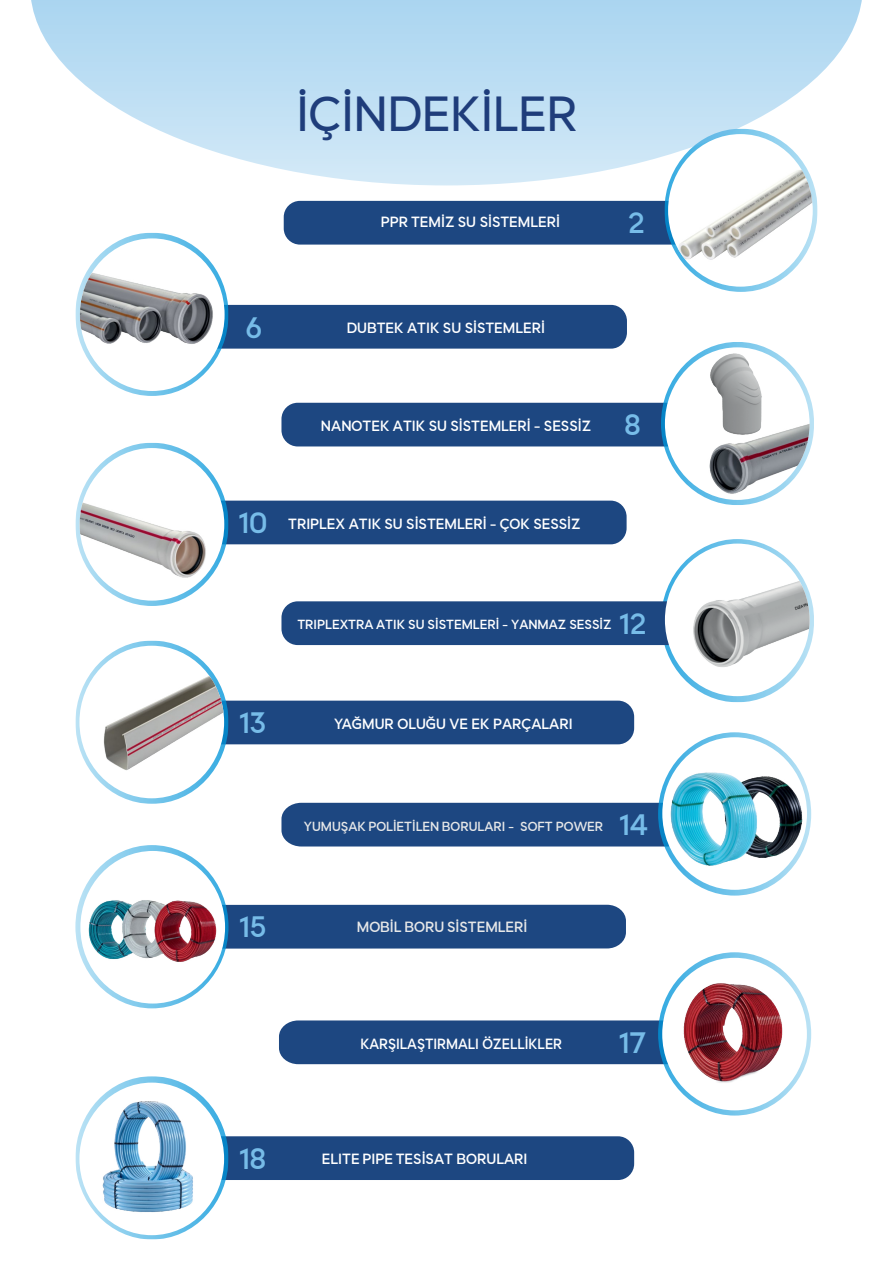
<style>
.page{position:relative;width:893px;height:1263px;background:#fff}
.page>*{position:absolute;margin:0;border:0;box-sizing:border-box;transform-origin:0 0}
.t1{font:46.05px "Shoika Retina";color:#1f3d7b}
.t2{font:27.6px "Shoika";color:#77bce8}
.t3{font:13.8px "Shoika";color:#fff}
.t4{font:13.8px "Shoika";color:#fff;scale:.93 1}
.t5{font:13.8px "Shoika";color:#e6e7e8}
.t6{font:12.3px "Shoika";color:#fff}
.t7{font:12.3px "Shoika";color:#e6e7e8}
</style>
<div class="page">
<div style="left:225px;top:905px;width:401px;height:43px;background:#1d4781"></div>
<div style="left:225px;top:1136px;width:409px;height:44px;background:#1d4781"></div>
<svg style="left:75px;top:1076px;width:153px;height:163px"></svg>
<svg style="left:75px;top:845px;width:153px;height:163px"></svg>
<svg style="left:661px;top:539px;width:153px;height:163px"></svg>
<div style="left:281px;top:403px;width:383px;height:43px;background:#1d4781"></div>
<svg style="left:661px;top:342px;width:153px;height:163px"></svg>
<div style="left:225px;top:701px;width:409px;height:43px;background:#1d4781"></div>
<div style="left:281px;top:601px;width:388px;height:44px;background:#1d4781"></div>
<div style="left:225px;top:501px;width:402px;height:43px;background:#1d4781"></div>
<div style="left:284px;top:201px;width:384px;height:44px;background:#1d4781"></div>
<svg style="left:664px;top:129px;width:154px;height:163px"></svg>
<div style="left:223px;top:305px;width:404px;height:44px;background:#1d4781"></div>
<svg style="left:75px;top:233px;width:153px;height:163px"></svg>
<img style="left:668px;top:185px;width:145px;height:102px">
<svg style="left:75px;top:443px;width:153px;height:163px"></svg>
<img style="left:665px;top:367px;width:145px;height:133px">
<img style="left:708px;top:345px;width:58px;height:92px">
<div style="left:80px;top:238px;width:145px;height:153px;background:#fff;border-radius:50%"></div>
<img style="left:80px;top:253px;width:143px;height:117px">
<svg style="left:75px;top:640px;width:153px;height:164px"></svg>
<div style="left:665px;top:544px;width:145px;height:152px;background:#fff;border-radius:50%"></div>
<img style="left:673px;top:544px;width:137px;height:131px">
<div style="left:80px;top:448px;width:144px;height:153px;background:#fff;border-radius:50%"></div>
<img style="left:80px;top:460px;width:144px;height:141px">
<img style="left:123px;top:460px;width:53px;height:56px">
<div style="left:281px;top:803px;width:383px;height:43px;background:#1d4781"></div>
<svg style="left:658px;top:732px;width:153px;height:163px"></svg>
<div style="left:80px;top:851px;width:145px;height:152px;background:#fff;border-radius:50%"></div>
<img style="left:84px;top:866px;width:140px;height:122px">
<div style="left:79px;top:646px;width:145px;height:152px;background:#fff;border-radius:50%"></div>
<img style="left:85px;top:658px;width:139px;height:118px">
<div style="left:662px;top:737px;width:145px;height:153px;background:#fff;border-radius:50%"></div>
<img style="left:669px;top:761px;width:135px;height:118px">
<div style="left:279px;top:1020px;width:384px;height:44px;background:#1d4781"></div>
<svg style="left:658px;top:952px;width:153px;height:163px"></svg>
<div style="left:79px;top:1082px;width:145px;height:153px;background:#fff;border-radius:50%"></div>
<img style="left:91px;top:1076px;width:110px;height:164px">
<svg style="left:31px;top:0;width:831px;height:185px"></svg>
<div style="left:662px;top:958px;width:145px;height:152px;background:#fff;border-radius:50%"></div>
<img style="left:681px;top:983px;width:102px;height:104px">
<div style="left:123px;top:468px;width:63px;height:42px;background:#fff"></div>
<h1 class="t1" style="left:296px;top:86px;width:283px">İÇİNDEKİLER</h1>
<p class="t3" style="left:381px;top:214px;width:181px">PPR TEMİZ SU SİSTEMLERİ</p>
<h2 class="t2" style="left:628px;top:206px;width:18px">2</h2>
<h2 class="t2" style="left:246px;top:311px;width:18px">6</h2>
<p class="t3" style="left:347px;top:319px;width:200px">DUBTEK ATIK SU SİSTEMLERİ</p>
<p class="t3" style="left:321px;top:417px;width:272px">NANOTEK ATIK SU SİSTEMLERİ - SESSİZ</p>
<h2 class="t2" style="left:239px;top:506px;width:30px">10</h2>
<p class="t3" style="left:288px;top:515px;width:294px">TRIPLEX ATIK SU SİSTEMLERİ - ÇOK SESSİZ</p>
<h2 class="t2" style="left:625px;top:408px;width:18px">8</h2>
<h2 class="t2" style="left:240px;top:706px;width:28px">13</h2>
<p class="t6" style="left:297px;top:617px;width:316px">TRIPLEXTRA ATIK SU SİSTEMLERİ - YANMAZ SESSİZ</p>
<h2 class="t2" style="left:619px;top:606px;width:28px">12</h2>
<p class="t3" style="left:334px;top:715px;width:240px">YAĞMUR OLUĞU VE EK PARÇALARI</p>
<p class="t7" style="left:304px;top:819px;width:301px">YUMUŞAK POLİETİLEN BORULARI - SOFT POWER</p>
<h2 class="t2" style="left:619px;top:808px;width:30px">14</h2>
<h2 class="t2" style="left:240px;top:910px;width:28px">15</h2>
<p class="t5" style="left:357px;top:918px;width:172px">MOBİL BORU SİSTEMLERİ</p>
<p class="t4" style="left:360px;top:1035px;width:218px">KARŞILAŞTIRMALI ÖZELLİKLER</p>
<h2 class="t2" style="left:619px;top:1025px;width:29px">17</h2>
<h2 class="t2" style="left:240px;top:1141px;width:28px">18</h2>
<p class="t3" style="left:322px;top:1151px;width:207px">ELITE PIPE TESİSAT BORULARI</p>
</div>
